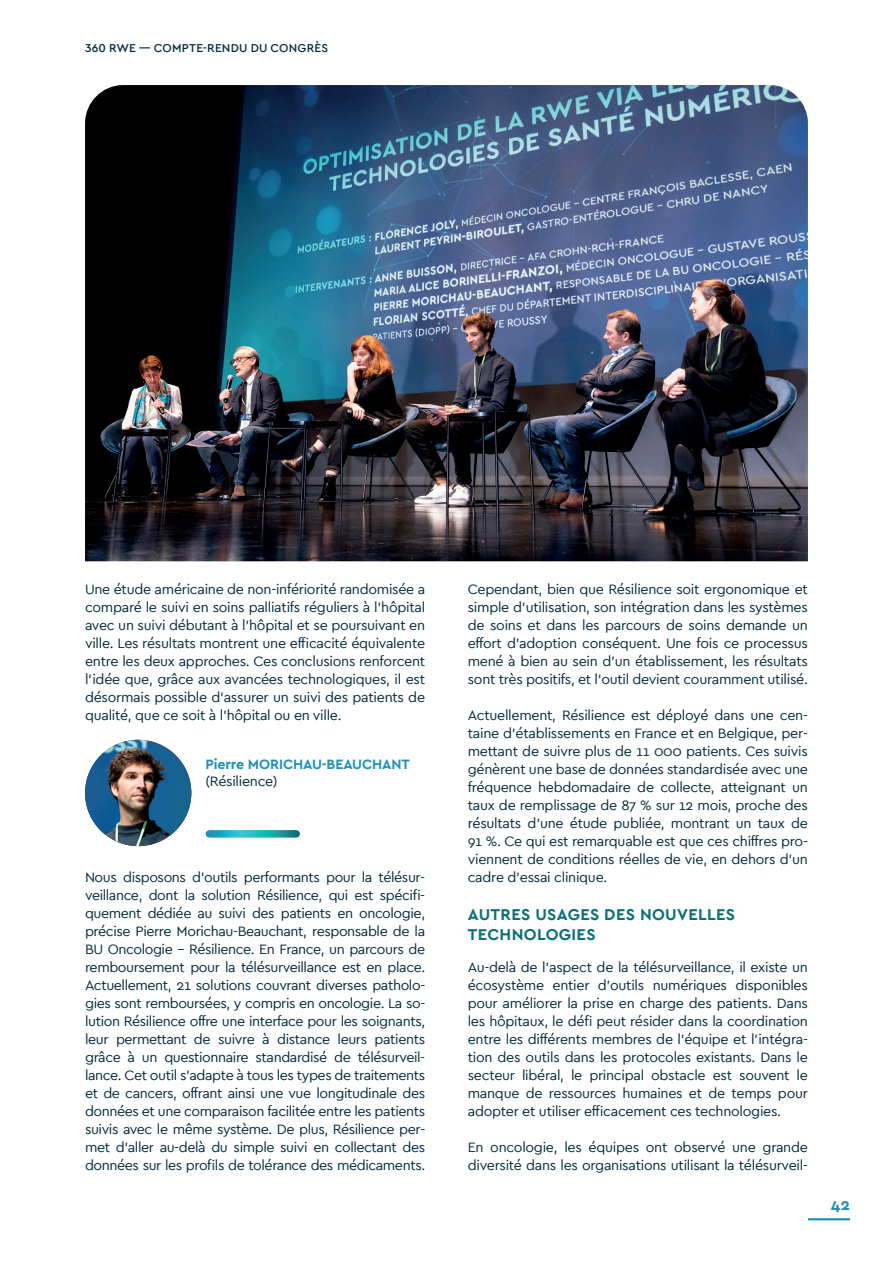
<style>
.page{position:relative;width:893px;height:1263px;background:#fff}
.page>*{position:absolute;margin:0;border:0;box-sizing:border-box;transform-origin:0 0}
.t1{font:700 16.5px/19.8px "Cera";letter-spacing:.02em;color:#0a707a}
.t2{font:700 16.5px "Cera";color:#2191bb}
.t3{font:14.25px/18px "Cera";letter-spacing:-.02em;color:#002739;text-align:justify}
.t4{font:700 14.25px "Cera";letter-spacing:-.01em;color:#2191bb}
.t5{font:500 12px "Cera";letter-spacing:.015em;color:#002739}
</style>
<div class="page">
<hr style="left:808px;top:1218px;width:42px;height:2px;background:#2191bb">
<img style="left:85px;top:740px;width:106px;height:106px;border-radius:53px">
<svg style="left:209px;top:830px;width:87px;height:7px"></svg>
<img style="left:85px;top:85px;width:723px;height:476px">
<p class="t5" style="left:85px;top:40px;width:245px">360 RWE — COMPTE-RENDU DU CONGRÈS</p>
<p class="t3" style="left:85px;top:580px;width:342px">Une étude américaine de non-infériorité randomisée a comparé le suivi en soins palliatifs réguliers à l’hôpital avec un suivi débutant à l’hôpital et se poursuivant en ville. Les résultats montrent une efficacité équivalente entre les deux approches. Ces conclusions renforcent l’idée que, grâce aux avancées technologiques, il est désormais possible d’assurer un suivi des patients de qualité, que ce soit à l’hôpital ou en ville.</p>
<p class="t4" style="left:206px;top:755px;width:206px">Pierre MORICHAU-BEAUCHANT</p>
<p class="t3" style="left:206px;top:772px;width:74px">(Résilience)</p>
<p class="t3" style="left:85px;top:868px;width:342px">Nous disposons d’outils performants pour la télésur&shy;veillance, dont la solution Résilience, qui est spécifi&shy;quement dédiée au suivi des patients en oncologie, précise Pierre Morichau-Beauchant, responsable de la BU Oncologie – Résilience. En France, un parcours de remboursement pour la télésurveillance est en place.<br>Actuellement, 21 solutions couvrant diverses patholo&shy;gies sont remboursées, y compris en oncologie. La so&shy;lution Résilience offre une interface pour les soignants, leur permettant de suivre à distance leurs patients grâce à un questionnaire standardisé de télésurveil&shy;lance. Cet outil s’adapte à tous les types de traitements et de cancers, offrant ainsi une vue longitudinale des données et une comparaison facilitée entre les patients suivis avec le même système. De plus, Résilience per&shy;met d’aller au-delà du simple suivi en collectant des données sur les profils de tolérance des médicaments.</p>
<p class="t3" style="left:468px;top:580px;width:342px">Cependant, bien que Résilience soit ergonomique et simple d’utilisation, son intégration dans les systèmes de soins et dans les parcours de soins demande un effort d’adoption conséquent. Une fois ce processus mené à bien au sein d’un établissement, les résultats sont très positifs, et l’outil devient couramment utilisé.</p>
<p class="t3" style="left:468px;top:706px;width:342px">Actuellement, Résilience est déployé dans une cen&shy;taine d’établissements en France et en Belgique, per&shy;mettant de suivre plus de 11 000 patients. Ces suivis génèrent une base de données standardisée avec une fréquence hebdomadaire de collecte, atteignant un taux de remplissage de 87 % sur 12 mois, proche des résultats d’une étude publiée, montrant un taux de 91 %. Ce qui est remarquable est que ces chiffres pro&shy;viennent de conditions réelles de vie, en dehors d’un cadre d’essai clinique.</p>
<p class="t1" style="left:468px;top:904px;width:269px">AUTRES USAGES DES NOUVELLES<br>TECHNOLOGIES</p>
<p class="t3" style="left:468px;top:958px;width:342px">Au-delà de l’aspect de la télésurveillance, il existe un écosystème entier d’outils numériques disponibles pour améliorer la prise en charge des patients. Dans les hôpitaux, le défi peut résider dans la coordination entre les différents membres de l’équipe et l’intégra&shy;tion des outils dans les protocoles existants. Dans le secteur libéral, le principal obstacle est souvent le manque de ressources humaines et de temps pour adopter et utiliser efficacement ces technologies.</p>
<p class="t3" style="left:468px;top:1138px;width:342px">En oncologie, les équipes ont observé une grande diversité dans les organisations utilisant la télésurveil-</p>
<p class="t2" style="left:831px;top:1193px;width:21px">42</p>
</div>
